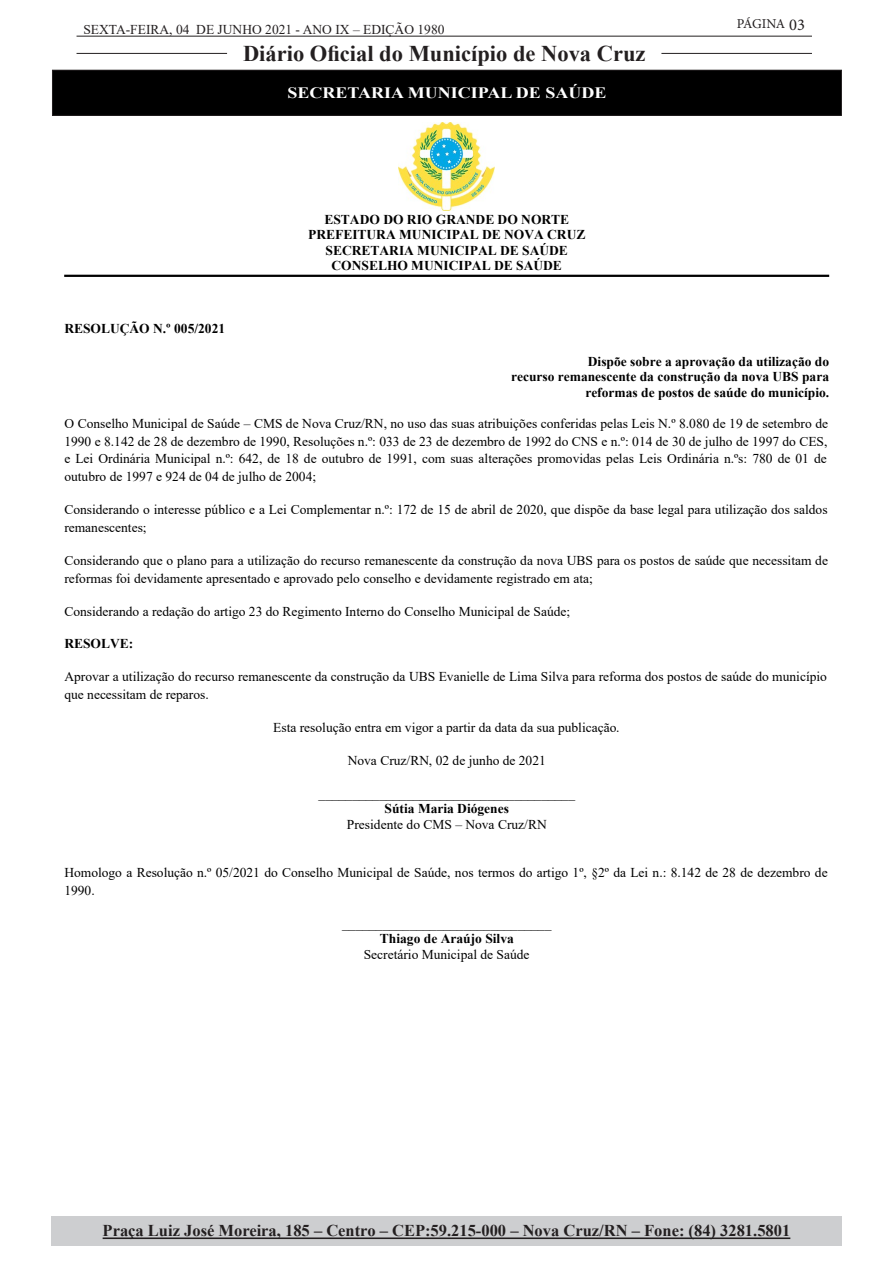
<style>
.page{position:relative;width:893px;height:1263px;background:#fff}
.page>*{position:absolute;margin:0;border:0;box-sizing:border-box;transform-origin:0 0}
.t1{font:700 22.5px "Times New Roman";color:#231f20}
.t2{font:700 16.5px "Times New Roman";color:#231f20}
.t3{font:700 15.75px "Times New Roman";color:#fff;scale:1.14 1}
.t4{font:13.5px/17.9px "Times New Roman";color:#000}
.t5{font:700 13.5px/15.5px "Times New Roman";color:#000;text-align:center}
.t6{font:13.5px "Times New Roman";color:#231f20}
.t7{font:13.5px "Minion Pro";letter-spacing:-.03em;color:#231f20}
.s1{font-size:16.5px}
</style>
<div class="page">
<hr style="left:77px;top:36px;width:735px;height:1px;background:#231f20">
<hr style="left:77px;top:53px;width:150px;height:1px;background:#231f20">
<hr style="left:661px;top:53px;width:151px;height:1px;background:#231f20">
<div style="left:51px;top:1216px;width:791px;height:29px;background:#cdced0"></div>
<hr style="left:103px;top:1237px;width:687px;height:2px;background:#231f20">
<div style="left:52px;top:70px;width:789px;height:45px;background:#000"></div>
<div style="left:52px;top:70px;width:790px;height:46px;border:1px solid #231f20"></div>
<img style="left:399px;top:122px;width:95px;height:89px">
<hr style="left:64px;top:275px;width:765px;height:2px;background:#000">
<p class="t6" style="left:83px;top:20px;width:363px">SEXTA-FEIRA, 04 DE JUNHO 2021 - ANO IX – EDIÇÃO 1980</p>
<h1 class="t1" style="left:243px;top:37px;width:404px">Diário Oficial do Município de Nova Cruz</h1>
<p class="t3" style="left:287px;top:82px;width:281px">SECRETARIA MUNICIPAL DE SAÚDE</p>
<p class="t5" style="left:64px;top:321px;width:162px">RESOLUÇÃO N.º 005/2021</p>
<p class="t5" style="left:308px;top:211px;width:279px">ESTADO DO RIO GRANDE DO NORTE<br>PREFEITURA MUNICIPAL DE NOVA CRUZ<br>SECRETARIA MUNICIPAL DE SAÚDE<br>CONSELHO MUNICIPAL DE SAÚDE</p>
<p class="t7" style="left:737px;top:15px;width:70px">PÁGINA <span class="s1">03</span></p>
<p class="t5" style="left:511px;top:353px;width:320px;text-align:right">Dispõe sobre a aprovação da utilização do<br>recurso remanescente da construção da nova UBS para reformas de postos de saúde do município.</p>
<p class="t4" style="left:64px;top:416px;width:765px;text-align:justify">O Conselho Municipal de Saúde – CMS de Nova Cruz/RN, no uso das suas atribuições conferidas pelas Leis N.º 8.080 de 19 de setembro de 1990 e 8.142 de 28 de dezembro de 1990, Resoluções n.º: 033 de 23 de dezembro de 1992 do CNS e n.º: 014 de 30 de julho de 1997 do CES, e Lei Ordinária Municipal n.º: 642, de 18 de outubro de 1991, com suas alterações promovidas pelas Leis Ordinária n.ºs: 780 de 01 de outubro de 1997 e 924 de 04 de julho de 2004;</p>
<p class="t4" style="left:64px;top:502px;width:765px">Considerando o interesse público e a Lei Complementar n.º: 172 de 15 de abril de 2020, que dispõe da base legal para utilização dos saldos remanescentes;</p>
<p class="t4" style="left:64px;top:553px;width:765px">Considerando que o plano para a utilização do recurso remanescente da construção da nova UBS para os postos de saúde que necessitam de reformas foi devidamente apresentado e aprovado pelo conselho e devidamente registrado em ata;</p>
<p class="t4" style="left:64px;top:603px;width:507px">Considerando a redação do artigo 23 do Regimento Interno do Conselho Municipal de Saúde;</p>
<p class="t5" style="left:64px;top:636px;width:70px">RESOLVE:</p>
<p class="t4" style="left:64px;top:669px;width:764px">Aprovar a utilização do recurso remanescente da construção da UBS Evanielle de Lima Silva para reforma dos postos de saúde do município que necessitam de reparos.</p>
<p class="t4" style="left:273px;top:720px;width:348px">Esta resolução entra em vigor a partir da data da sua publicação.</p>
<p class="t4" style="left:348px;top:753px;width:200px">Nova Cruz/RN, 02 de junho de 2021</p>
<p class="t4" style="left:319px;top:785px;width:258px">______________________________________</p>
<p class="t5" style="left:385px;top:801px;width:126px">Sútia Maria Diógenes</p>
<p class="t4" style="left:347px;top:816px;width:201px">Presidente do CMS – Nova Cruz/RN</p>
<p class="t4" style="left:64px;top:865px;width:765px">Homologo a Resolução n.º 05/2021 do Conselho Municipal de Saúde, nos termos do artigo 1º, §2º da Lei n.: 8.142 de 28 de dezembro de<br>1990.</p>
<p class="t4" style="left:342px;top:915px;width:211px">_______________________________</p>
<p class="t5" style="left:380px;top:931px;width:135px">Thiago de Araújo Silva</p>
<p class="t4" style="left:364px;top:946px;width:167px">Secretário Municipal de Saúde</p>
<p class="t2" style="left:103px;top:1219px;width:689px">Praça Luiz José Moreira, 185 – Centro – CEP:59.215-000 – Nova Cruz/RN – Fone: (84) 3281.5801</p>
</div>
